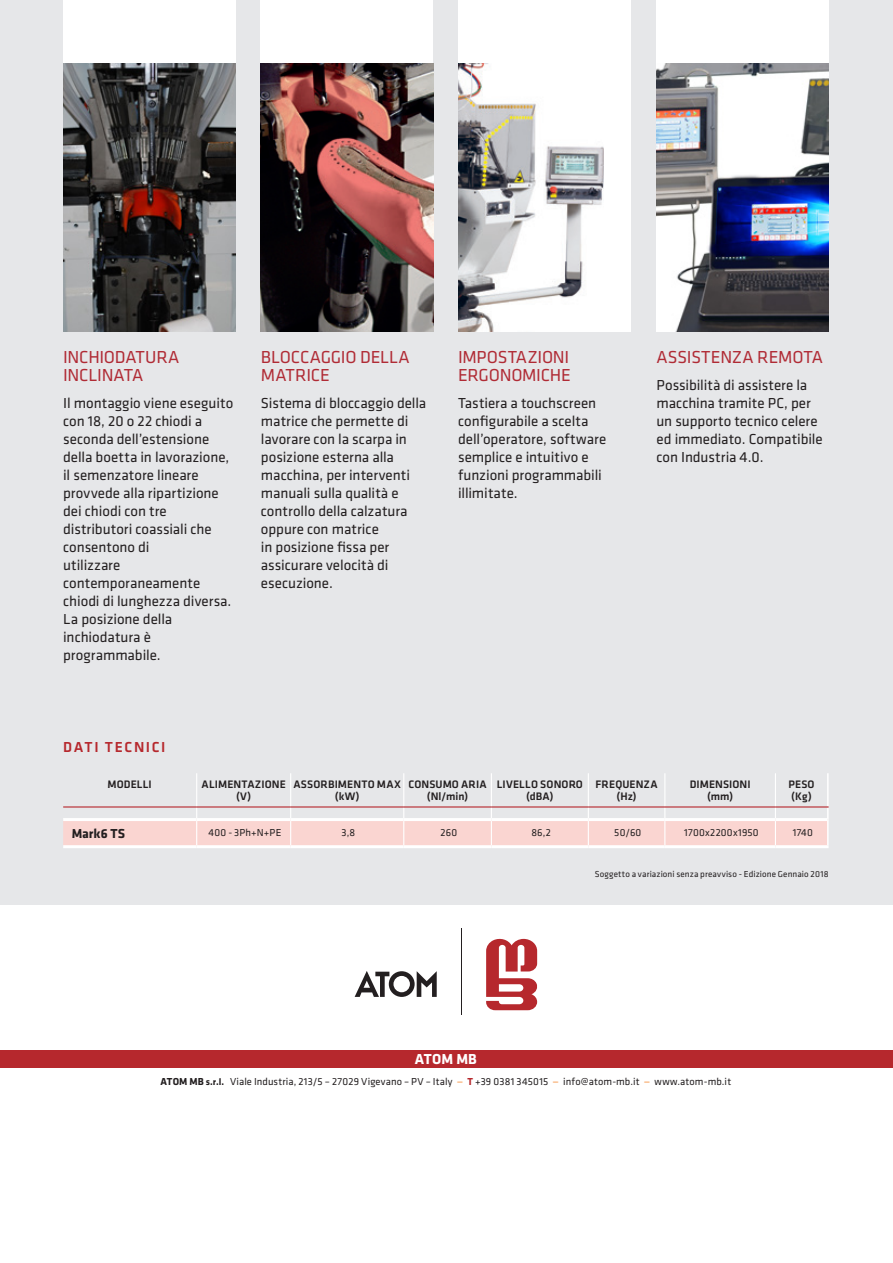
<style>
.page{position:relative;width:893px;height:1263px;background:#fff}
.page>*{position:absolute;margin:0;border:0;box-sizing:border-box;transform-origin:0 0}
.Sottotitoli{font:18px/18px "Klavika";letter-spacing:-.015em;color:#b02b35}
.testo{font:15px/18px "Klavika";letter-spacing:-.005em;color:#231f20}
.t1{font:500 15px "Klavika";letter-spacing:.105em;color:#b6282d}
.t2{font:700 15px "Klavika";color:#fff}
.Tabella_testo{font:700 13.5px "Klavika";letter-spacing:.005em;color:#231f20}
.Tabella-sezioni{font:500 11.25px "Klavika";letter-spacing:.01em;color:#231f20}
.Tabella_testo-2{font:10.5px "Klavika";letter-spacing:.02em;color:#231f20}
.Tabella_testo-3{font:9px "Klavika";letter-spacing:.01em;color:#231f20}
.s1{font-weight:700}
.s2{font-weight:700;font-size:9.75px}
.s3{color:#f58427}
.s4{font-weight:700;color:#b6282d}
</style>
<div class="page">
<div style="left:0;top:1050px;width:893px;height:17px;background:#b6282d"></div>
<svg style="left:486px;top:938px;width:52px;height:72px"></svg>
<svg style="left:355px;top:971px;width:82px;height:26px"></svg>
<hr style="left:461px;top:929px;width:1px;height:86px;background:#231f20">
<div style="left:0;top:0;width:893px;height:904px;background:#e6e7e9"></div>
<div style="left:260px;top:0;width:173px;height:332px;background:#fff"></div>
<div style="left:459px;top:0;width:172px;height:332px;background:#fff"></div>
<div style="left:656px;top:0;width:173px;height:329px;background:#fff"></div>
<div style="left:63px;top:0;width:172px;height:332px;background:#fff"></div>
<img style="left:261px;top:64px;width:172px;height:268px">
<img style="left:459px;top:64px;width:145px;height:268px">
<img style="left:656px;top:64px;width:173px;height:268px">
<img style="left:63px;top:64px;width:172px;height:268px">
<hr style="left:63px;top:845px;width:134px;height:3px;background:#fff">
<hr style="left:197px;top:845px;width:94px;height:3px;background:#fff">
<hr style="left:291px;top:845px;width:113px;height:3px;background:#fff">
<hr style="left:404px;top:845px;width:87px;height:3px;background:#fff">
<hr style="left:491px;top:845px;width:97px;height:3px;background:#fff">
<hr style="left:588px;top:845px;width:77px;height:3px;background:#fff">
<hr style="left:665px;top:845px;width:110px;height:3px;background:#fff">
<svg style="left:63px;top:807px;width:766px;height:39px"></svg>
<hr style="left:827px;top:819px;width:2px;height:26px;background:#fff">
<hr style="left:775px;top:818px;width:52px;height:3px;background:#fff">
<hr style="left:775px;top:845px;width:54px;height:3px;background:#fff">
<hr style="left:196px;top:773px;width:1px;height:33px;background:#fff">
<hr style="left:290px;top:773px;width:1px;height:33px;background:#fff">
<hr style="left:403px;top:773px;width:1px;height:33px;background:#fff">
<hr style="left:491px;top:773px;width:1px;height:33px;background:#fff">
<hr style="left:588px;top:773px;width:1px;height:33px;background:#fff">
<hr style="left:664px;top:773px;width:1px;height:33px;background:#fff">
<hr style="left:775px;top:773px;width:1px;height:33px;background:#fff">
<hr style="left:827px;top:773px;width:2px;height:33px;background:#fff">
<hr style="left:63px;top:806px;width:134px;height:1px;background:#b6282d">
<hr style="left:197px;top:806px;width:94px;height:1px;background:#b6282d">
<hr style="left:291px;top:806px;width:113px;height:1px;background:#b6282d">
<hr style="left:404px;top:806px;width:87px;height:1px;background:#b6282d">
<hr style="left:491px;top:806px;width:97px;height:1px;background:#b6282d">
<hr style="left:588px;top:806px;width:77px;height:1px;background:#b6282d">
<hr style="left:665px;top:806px;width:110px;height:1px;background:#b6282d">
<hr style="left:775px;top:806px;width:54px;height:1px;background:#b6282d">
<p class="Sottotitoli" style="left:63px;top:349px;width:118px">INCHIODATURA<br>INCLINATA</p>
<p class="testo" style="left:63px;top:394px;width:172px">Il montaggio viene eseguito con 18, 20 o 22 chiodi a seconda dell’estensione della boetta in lavorazione,</p>
<p class="testo" style="left:63px;top:466px;width:157px">il semenzatore lineare provvede alla ripartizione dei chiodi con tre distributori coassiali che consentono di</p>
<p class="testo" style="left:63px;top:556px;width:170px">utilizzare contemporaneamente chiodi di lunghezza diversa.</p>
<p class="testo" style="left:63px;top:610px;width:111px">La posizione della inchiodatura è programmabile.</p>
<p class="Sottotitoli" style="left:261px;top:349px;width:150px">BLOCCAGGIO DELLA<br>MATRICE</p>
<p class="testo" style="left:261px;top:394px;width:167px">Sistema di bloccaggio della matrice che permette di lavorare con la scarpa in posizione esterna alla macchina, per interventi manuali sulla qualità e controllo della calzatura oppure con matrice<br>in posizione fissa per assicurare velocità di esecuzione.</p>
<p class="Sottotitoli" style="left:458px;top:349px;width:114px">IMPOSTAZIONI<br>ERGONOMICHE</p>
<p class="testo" style="left:458px;top:394px;width:150px">Tastiera a touchscreen configurabile a scelta dell’operatore, software semplice e intuitivo e funzioni programmabili illimitate.</p>
<p class="Sottotitoli" style="left:656px;top:349px;width:168px">ASSISTENZA REMOTA</p>
<p class="testo" style="left:656px;top:376px;width:168px">Possibilità di assistere la macchina tramite PC, per un supporto tecnico celere ed immediato. Compatibile con Industria 4.0.</p>
<p class="t1" style="left:63px;top:739px;width:104px">DATI TECNICI</p>
<p class="Tabella-sezioni" style="left:107px;top:778px;width:46px">MODELLI</p>
<p class="Tabella-sezioni" style="left:202px;top:778px;width:86px">ALIMENTAZIONE</p>
<p class="Tabella-sezioni" style="left:236px;top:790px;width:17px">(V)</p>
<p class="Tabella-sezioni" style="left:293px;top:778px;width:109px">ASSORBIMENTO MAX</p>
<p class="Tabella-sezioni" style="left:335px;top:790px;width:26px">(kW)</p>
<p class="Tabella-sezioni" style="left:408px;top:778px;width:80px">CONSUMO ARIA</p>
<p class="Tabella-sezioni" style="left:427px;top:790px;width:43px">(Nl/min)</p>
<p class="Tabella-sezioni" style="left:497px;top:778px;width:88px">LIVELLO SONORO</p>
<p class="Tabella-sezioni" style="left:526px;top:790px;width:29px">(dBA)</p>
<p class="Tabella-sezioni" style="left:596px;top:778px;width:64px">FREQUENZA</p>
<p class="Tabella-sezioni" style="left:616px;top:790px;width:22px">(Hz)</p>
<p class="Tabella-sezioni" style="left:690px;top:778px;width:62px">DIMENSIONI</p>
<p class="Tabella-sezioni" style="left:707px;top:790px;width:28px">(mm)</p>
<p class="Tabella-sezioni" style="left:788px;top:778px;width:28px">PESO</p>
<p class="Tabella-sezioni" style="left:791px;top:790px;width:22px">(Kg)</p>
<p class="Tabella_testo" style="left:72px;top:826px;width:55px">Mark6 TS</p>
<p class="Tabella_testo-2" style="left:208px;top:827px;width:74px">400 - 3Ph+N+PE</p>
<p class="Tabella_testo-2" style="left:342px;top:827px;width:15px">3,8</p>
<p class="Tabella_testo-2" style="left:440px;top:827px;width:18px">260</p>
<p class="Tabella_testo-2" style="left:531px;top:827px;width:21px">86,2</p>
<p class="Tabella_testo-2" style="left:614px;top:827px;width:29px">50/60</p>
<p class="Tabella_testo-2" style="left:684px;top:827px;width:76px">1700x2200x1950</p>
<p class="Tabella_testo-2" style="left:793px;top:827px;width:22px">1740</p>
<p class="Tabella_testo-3" style="left:595px;top:869px;width:235px">Soggetto a variazioni senza preavviso - Edizione Gennaio 2018</p>
<p class="t2" style="left:415px;top:1050px;width:63px">ATOM MB</p>
<p class="Tabella_testo-2" style="left:161px;top:1075px;width:572px"><span class="s1">ATOM MB</span> <span class="s2">s.r.l.</span> Viale Industria, 213/5 – 27029 Vigevano – PV – Italy <span class="s3">—</span> <span class="s4">T</span> +39 0381 345015 <span class="s3">—</span> info@atom-mb.it <span class="s3">—</span> www.atom-mb.it</p>
</div>
